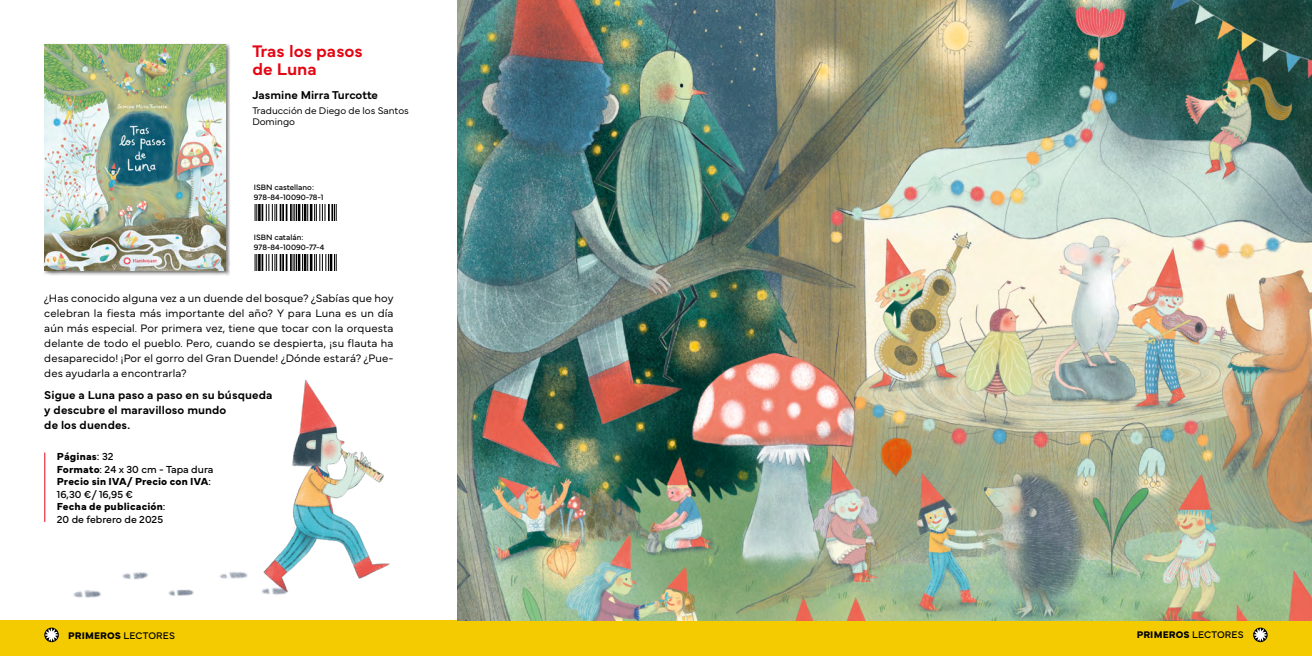
<style>
.page{position:relative;width:1312px;height:656px;background:#fff}
.page>*{position:absolute;margin:0;border:0;box-sizing:border-box;transform-origin:0 0}
.t1{font:600 17.5px/17.5px "Mundial";color:#e30613}
.t2{font:600 11.88px/15px "Mundial";letter-spacing:.005em;color:#000}
.t3{font:300 11.25px/15px "Mundial";letter-spacing:.01em;color:#000;text-align:justify}
.t4{font:700 10.62px/12.5px "Mundial";letter-spacing:.01em;color:#000}
.t5{font:300 10px/11.2px "Mundial";color:#000}
.t6{font:700 10px "Mundial";letter-spacing:.015em;color:#000}
.t7{font:600 10px "Mundial";letter-spacing:.015em;color:#000}
.t8{font:10px "Mundial";letter-spacing:.01em;color:#000}
.t9{font:9.62px "Helvetica";letter-spacing:.05em;color:#000}
.t10{font:8.12px/10px "Mundial";color:#000}
.s1{font-weight:400;font-size:11.25px}
.s2{font-weight:400}
</style>
<div class="page">
<div style="left:0;top:620px;width:1311px;height:36px;background:#f3cb00"></div>
<svg style="left:1252px;top:627px;width:15px;height:15px"></svg>
<svg style="left:1253px;top:628px;width:13px;height:13px"></svg>
<svg style="left:44px;top:627px;width:15px;height:15px"></svg>
<svg style="left:45px;top:628px;width:13px;height:13px"></svg>
<img style="left:73px;top:379px;width:317px;height:219px">
<img style="left:457px;top:0;width:854px;height:620px">
<hr style="left:44px;top:452px;width:1px;height:70px;background:#e30613">
<div style="left:43px;top:43px;width:187px;height:232px;background:#000;opacity:.5"></div>
<img style="left:44px;top:44px;width:181px;height:226px">
<svg style="left:254px;top:254px;width:83px;height:16px"></svg>
<svg style="left:254px;top:204px;width:83px;height:16px"></svg>
<h1 class="t1" style="left:252px;top:41px;width:112px">Tras los pasos de Luna</h1>
<p class="t2" style="left:252px;top:86px;width:127px">Jasmine Mirra Turcotte</p>
<p class="t5" style="left:252px;top:104px;width:158px">Traducción de Diego de los Santos<br>Domingo</p>
<p class="t10" style="left:254px;top:181px;width:71px">ISBN castellano:<br>978-84-10090-78-1</p>
<p class="t10" style="left:254px;top:231px;width:72px">ISBN catalán:<br>978-84-10090-77-4</p>
<p class="t9" style="left:247px;top:244px;width:87px">9 788410 090781</p>
<p class="t3" style="left:44px;top:290px;width:351px">¿Has conocido alguna vez a un duende del bosque? ¿Sabías que hoy celebran la fiesta más importante del año? Y para Luna es un día aún más especial. Por primera vez, tiene que tocar con la orquesta delante de todo el pueblo. Pero, cuando se despierta, ¡su flauta ha desaparecido! ¡Por el gorro del Gran Duende! ¿Dónde estará? ¿Pue&shy;des ayudarla a encontrarla?</p>
<p class="t2" style="left:44px;top:386px;width:229px">Sigue a Luna paso a paso en su búsqueda y descubre el maravilloso mundo<br>de los duendes.</p>
<p class="t4" style="left:57px;top:449px;width:158px">Páginas<span class="s1">:</span> <span class="s2">32<br></span>Formato<span class="s2">: 24 x 30 cm - Tapa dura<br></span>Precio sin IVA/ Precio con IVA<span class="s2">:<br>16,30 €/ 16,95 €<br></span>Fecha de publicación<span class="s2">:<br>20 de febrero de 2025</span></p>
<p class="t9" style="left:247px;top:294px;width:87px">9 788410 090774</p>
<p class="t8" style="left:123px;top:628px;width:53px">LECTORES</p>
<p class="t6" style="left:1136px;top:626px;width:54px">PRIMEROS</p>
<p class="t7" style="left:1151px;top:627px;width:87px">PRIMERS <span class="s2">LECTORE</span></p>
<p class="t6" style="left:68px;top:628px;width:93px">PRIMEROS<span class="s2">LECTORS</span></p>
<p class="t7" style="left:106px;top:627px;width:7px">S</p>
<p class="t8" style="left:1197px;top:627px;width:47px">LECTORS</p>
</div>
